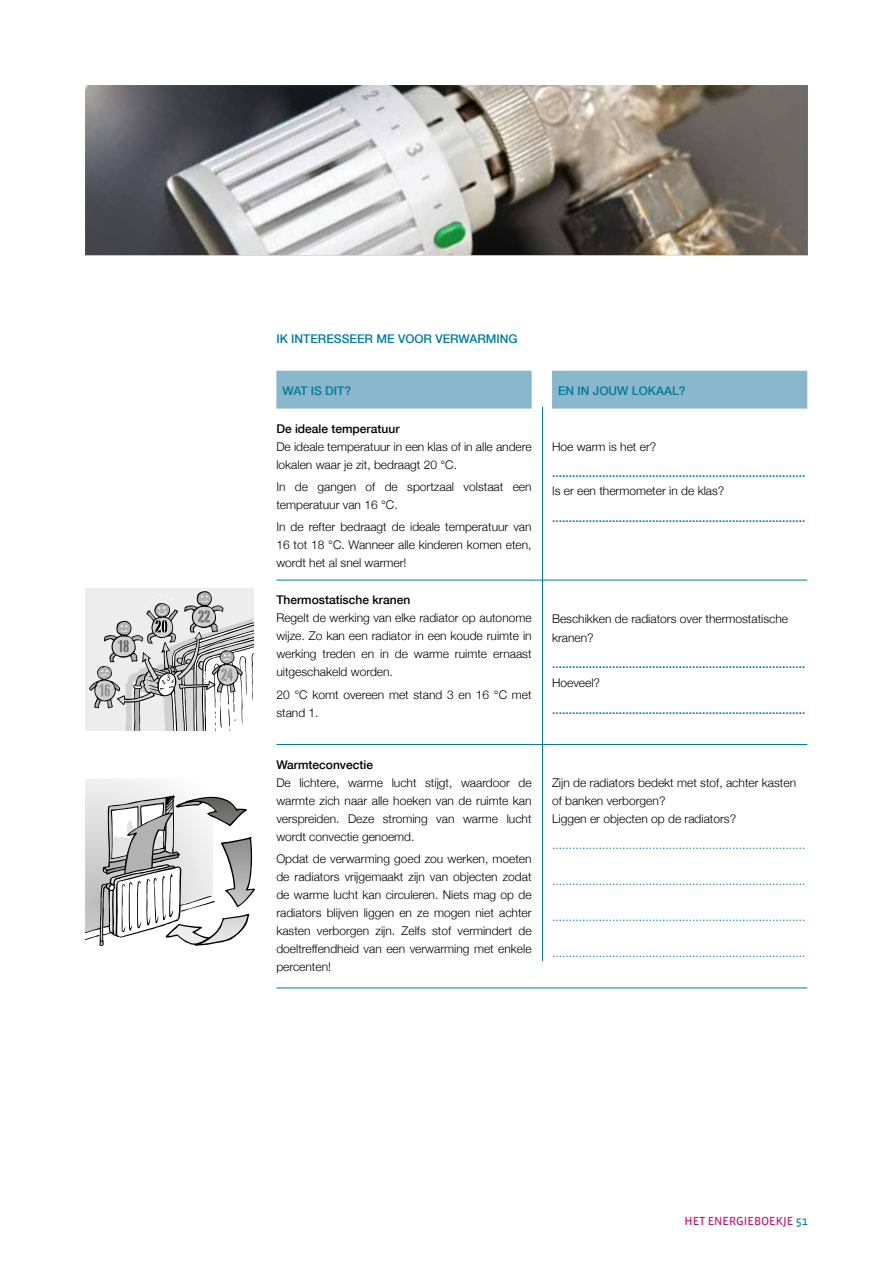
<style>
.page{position:relative;width:893px;height:1263px;background:#fff}
.page>*{position:absolute;margin:0;border:0;box-sizing:border-box;transform-origin:0 0}
.t1{font:300 12px/18px "Helvetica Neue";color:#000}
.t2{font:500 12px "Helvetica Neue";color:#007a9d}
.t3{font:300 12px "Helvetica Neue";color:#007a9d}
.t4{font:500 12px "Helvetica Neue";color:#000}
.t5{font:12px "Vista Sans Reg";color:#ba1776}
.s1{color:#007a9d}
</style>
<div class="page">
<div style="left:276px;top:371px;width:531px;height:38px;background:#8bb7cd"></div>
<hr style="left:276px;top:580px;width:256px;height:1px;background:#007a9d">
<svg style="left:532px;top:580px;width:20px;height:1px"></svg>
<hr style="left:552px;top:580px;width:255px;height:1px;background:#007a9d">
<hr style="left:276px;top:744px;width:256px;height:1px;background:#007a9d">
<svg style="left:532px;top:744px;width:20px;height:1px"></svg>
<hr style="left:552px;top:744px;width:255px;height:1px;background:#007a9d">
<hr style="left:276px;top:987px;width:256px;height:1px;background:#007a9d">
<svg style="left:532px;top:987px;width:20px;height:1px"></svg>
<hr style="left:552px;top:987px;width:255px;height:1px;background:#007a9d">
<hr style="left:542px;top:407px;width:1px;height:554px;background:#007a9d">
<div style="left:85px;top:588px;width:170px;height:143px;background:#ededed"></div>
<svg style="left:89px;top:591px;width:165px;height:140px"></svg>
<hr style="left:254px;top:587px;width:1px;height:144px;background:#fff">
<svg style="left:85px;top:779px;width:170px;height:167px"></svg>
<img style="left:85px;top:85px;width:723px;height:170px">
<p class="t2" style="left:276px;top:329px;width:243px">IK INTERESSEER ME VOOR VERWARMING</p>
<p class="t2" style="left:282px;top:381px;width:70px">WAT IS DIT?</p>
<p class="t2" style="left:558px;top:381px;width:129px">EN IN JOUW LOKAAL?</p>
<p class="t4" style="left:276px;top:419px;width:125px">De ideale temperatuur</p>
<p class="t1" style="left:276px;top:437px;width:257px">De ideale temperatuur in een klas of in alle andere lokalen waar je zit, bedraagt 20 °C.</p>
<p class="t1" style="left:276px;top:477px;width:257px">In de gangen of de sportzaal volstaat een temperatuur van 16 °C.</p>
<p class="t1" style="left:276px;top:517px;width:257px;text-align:justify">In de refter bedraagt de ideale temperatuur van 16 tot 18 °C. Wanneer alle kinderen komen eten, wordt het al snel warmer!</p>
<p class="t1" style="left:552px;top:437px;width:106px">Hoe warm is het er?</p>
<p class="t2" style="left:552px;top:464px;width:255px">............................................................................</p>
<p class="t1" style="left:552px;top:481px;width:174px">Is er een thermometer in de klas?</p>
<p class="t2" style="left:552px;top:508px;width:255px">............................................................................</p>
<p class="t4" style="left:276px;top:590px;width:135px">Thermostatische kranen</p>
<p class="t1" style="left:276px;top:608px;width:257px;text-align:justify">Regelt de werking van elke radiator op autonome wijze. Zo kan een radiator in een koude ruimte in werking treden en in de warme ruimte ernaast uitgeschakeld worden.</p>
<p class="t1" style="left:276px;top:684px;width:257px">20 °C komt overeen met stand 3 en 16 °C met stand 1.</p>
<p class="t4" style="left:276px;top:755px;width:98px">Warmteconvectie</p>
<p class="t1" style="left:276px;top:773px;width:257px;text-align:justify">De lichtere, warme lucht stijgt, waardoor de warmte zich naar alle hoeken van de ruimte kan verspreiden. Deze stroming van warme lucht wordt convectie genoemd.</p>
<p class="t1" style="left:276px;top:849px;width:257px;text-align:justify">Opdat de verwarming goed zou werken, moeten de radiators vrijgemaakt zijn van objecten zodat de warme lucht kan circuleren. Niets mag op de radiators blijven liggen en ze mogen niet achter kasten verborgen zijn. Zelfs stof vermindert de doeltreffendheid van een verwarming met enkele percenten!</p>
<p class="t1" style="left:552px;top:609px;width:238px;line-height:18.8px">Beschikken de radiators over thermostatische kranen?</p>
<p class="t2" style="left:552px;top:654px;width:255px">............................................................................</p>
<p class="t1" style="left:552px;top:673px;width:50px">Hoeveel?</p>
<p class="t2" style="left:552px;top:700px;width:255px">............................................................................</p>
<p class="t1" style="left:552px;top:773px;width:246px">Zijn de radiators bedekt met stof, achter kasten of banken verborgen?<br>Liggen er objecten op de radiators?</p>
<p class="t3" style="left:552px;top:835px;width:255px">............................................................................</p>
<p class="t3" style="left:552px;top:871px;width:255px">............................................................................</p>
<p class="t3" style="left:552px;top:907px;width:255px">............................................................................</p>
<p class="t3" style="left:552px;top:943px;width:255px">............................................................................</p>
<p class="t5" style="left:685px;top:1215px;width:125px">HET ENERGIEBOEKJE <span class="s1">51</span></p>
</div>
